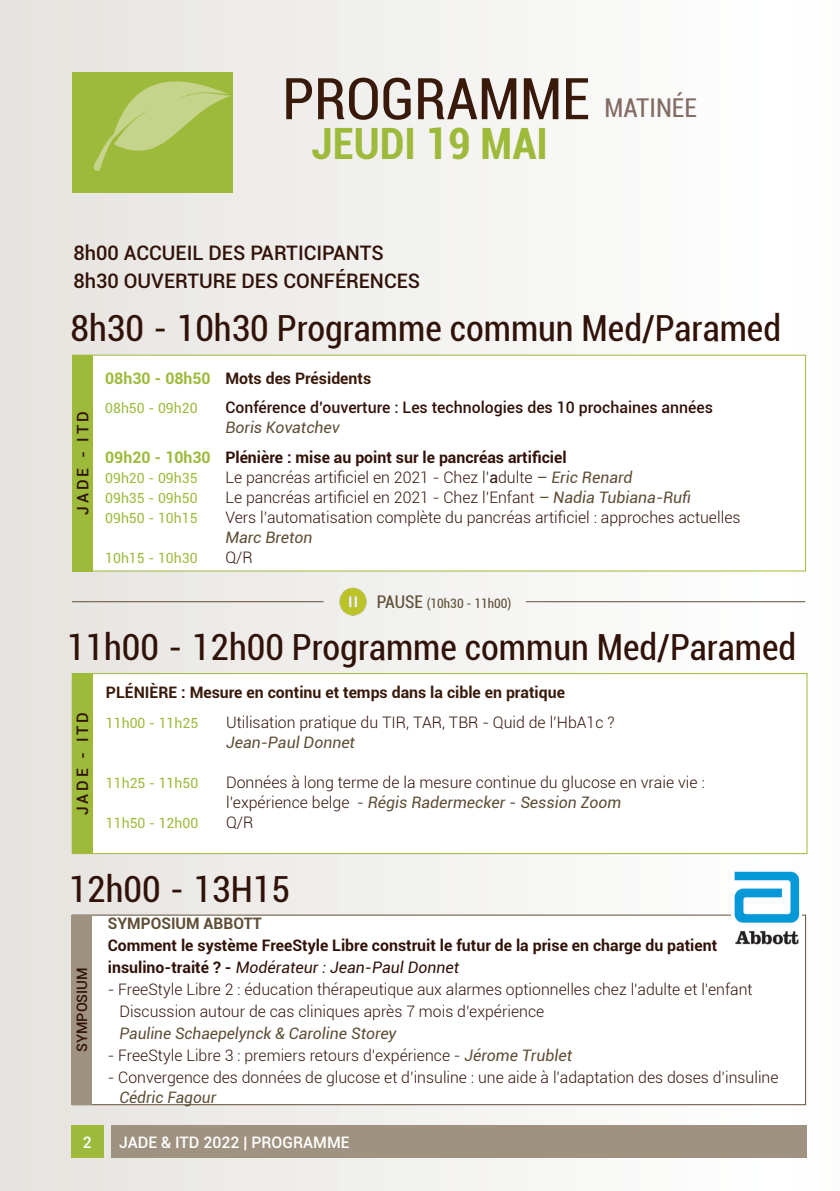
<style>
.page{position:relative;width:840px;height:1191px;background:#fff}
.page>*{position:absolute;margin:0;border:0;box-sizing:border-box;transform-origin:0 0}
.t1{font:condensed 57.6px "Roboto";color:#391a0a}
.t2{font:700 condensed 43.2px "Roboto";color:#9dba3b}
.t3{font:condensed 36px "Roboto";color:#311209}
.t4{font:condensed 26px "Roboto";color:#836c63}
.t5{font:500 20px "Roboto";color:#311209}
.t6{font:300 15.8px "Roboto";color:#311209}
.t7{font:italic 15.8px "Roboto";color:#5f4e36}
.t8{font:700 15.8px "Roboto";color:#311209}
.t9{font:700 15.8px "Roboto";color:#391a0a}
.t10{font:500 15.8px "Roboto";color:#311209}
.t11{font:italic 15.8px "Roboto";color:#311209}
.t12{font:500 15.8px "Roboto";color:#fff}
.t13{font:700 15.8px "Roboto";color:#5f4e36}
.t14{font:500 14.4px "Roboto";color:#311209}
.t15{font:14px "Roboto";color:#9dba3b}
.t16{font:condensed 13px "Roboto";color:#5f4e36}
.s1{color:#9dba3b}
.s2{font-weight:400}
.s3{font-weight:400;font-style:italic;color:#5f4e36}
.s4{font-size:17.4px}
.s5{font-weight:300;font-style:normal;color:#311209}
.s6{font-weight:700;font-style:normal}
.s7{font-size:16px}
</style>
<div class="page">
<div style="left:0;top:0;width:839px;height:1191px;background:linear-gradient(to right,#e6e3df,#fff)"></div>
<div style="left:111px;top:1125px;width:695px;height:32px;background:#a09281"></div>
<div style="left:71px;top:1125px;width:32px;height:32px;background:#9dba3b"></div>
<div style="left:72px;top:355px;width:733px;height:216px;background:#fff"></div>
<div style="left:72px;top:673px;width:734px;height:181px;background:#fff;border:1px solid #9dba3b"></div>
<div style="left:72px;top:914px;width:733px;height:191px;background:#fff;border:1px solid #5f4e36"></div>
<div style="left:72px;top:355px;width:21px;height:216px;background:#9dba3b"></div>
<div style="left:72px;top:673px;width:21px;height:181px;background:#9dba3b"></div>
<div style="left:71px;top:914px;width:21px;height:190px;background:#a09281"></div>
<div style="left:72px;top:72px;width:160px;height:121px;background:#9dba3b"></div>
<svg style="left:92px;top:71px;width:139px;height:100px"></svg>
<img style="left:337px;top:586px;width:31px;height:31px">
<hr style="left:72px;top:601px;width:251px;height:1px;background:#5f4e36">
<hr style="left:525px;top:601px;width:279px;height:1px;background:#5f4e36">
<img style="left:731px;top:869px;width:70px;height:76px">
<p class="t1" style="left:282px;top:59px;width:309px">PROGRAMME</p>
<p class="t2" style="left:312px;top:114px;width:237px">JEUDI 19 MAI</p>
<p class="t4" style="left:604px;top:90px;width:94px">MATINÉE</p>
<p class="t5" style="left:73px;top:239px;width:311px">8h00 ACCUEIL DES PARTICIPANTS</p>
<p class="t5" style="left:73px;top:267px;width:348px">8h30 OUVERTURE DES CONFÉRENCES</p>
<p class="t3" style="left:70px;top:303px;width:711px">8h30 - 10h30 Programme commun Med/Paramed</p>
<p class="t10" style="left:72px;top:514px;width:104px;rotate:-90deg">JADE - ITD</p>
<p class="t9" style="left:105px;top:367px;width:267px"><span class="s1">08h30 - 08h50</span> Mots des Présidents</p>
<p class="t15" style="left:105px;top:398px;width:94px">08h50 - 09h20</p>
<p class="t10" style="left:225px;top:396px;width:489px">Conférence d’ouverture : Les technologies des 10 prochaines années</p>
<p class="t7" style="left:225px;top:416px;width:116px">Boris Kovatchev</p>
<p class="t8" style="left:105px;top:446px;width:462px"><span class="s1">09h20 - 10h30</span> Plénière : mise au point sur le pancréas artificiel</p>
<p class="t15" style="left:105px;top:468px;width:94px">09h20 - 09h35</p>
<p class="t6" style="left:225px;top:466px;width:408px">Le pancréas artificiel en 2021 - Chez l’<span class="s2">a</span>dulte <span class="s3">– Eric Renard</span></p>
<p class="t15" style="left:105px;top:488px;width:94px">09h35 - 09h50</p>
<p class="t6" style="left:225px;top:486px;width:467px">Le pancréas artificiel en 2021 - Chez l’Enfant <span class="s3">– Nadia Tubiana-Rufi</span></p>
<p class="t15" style="left:105px;top:508px;width:94px">09h50 - 10h15</p>
<p class="t6" style="left:225px;top:506px;width:516px">Vers l’automatisation complète du pancréas artificiel : approches actuelles</p>
<p class="t7" style="left:225px;top:526px;width:89px">Marc Breton</p>
<p class="t15" style="left:105px;top:548px;width:94px">10h15 - 10h30</p>
<p class="t6" style="left:225px;top:546px;width:29px">Q/R</p>
<p class="t16" style="left:376px;top:594px;width:136px"><span class="s4">PAUSE</span> (10h30 - 11h00)</p>
<p class="t3" style="left:67px;top:622px;width:730px">11h00 - 12h00 Programme commun Med/Paramed</p>
<p class="t10" style="left:71px;top:815px;width:104px;rotate:-90deg">JADE - ITD</p>
<p class="t9" style="left:106px;top:681px;width:460px">PLÉNIÈRE : Mesure en continu et temps dans la cible en pratique</p>
<p class="t15" style="left:106px;top:713px;width:94px">11h00 - 11h25</p>
<p class="t6" style="left:226px;top:711px;width:390px">Utilisation pratique du TIR, TAR, TBR - Quid de l’HbA1c ?</p>
<p class="t7" style="left:226px;top:731px;width:130px">Jean-Paul Donnet</p>
<p class="t15" style="left:106px;top:773px;width:94px">11h25 - 11h50</p>
<p class="t6" style="left:226px;top:771px;width:480px">Données à long terme de la mesure continue du glucose en vraie vie :</p>
<p class="t7" style="left:226px;top:791px;width:396px"><span class="s5">l’expérience belge -</span> Régis Radermecker - Session Zoom</p>
<p class="t15" style="left:106px;top:813px;width:94px">11h50 - 12h00</p>
<p class="t6" style="left:226px;top:811px;width:29px">Q/R</p>
<p class="t3" style="left:69px;top:863px;width:223px">12h00 - 13H15</p>
<p class="t14" style="left:72px;top:1052px;width:86px;rotate:-90deg">SYMPOSIUM</p>
<p class="t13" style="left:108px;top:912px;width:155px">SYMPOSIUM ABBOTT</p>
<p class="t8" style="left:108px;top:934px;width:610px">Comment le système FreeStyle Libre construit le futur de la prise en charge du patient</p>
<p class="t11" style="left:108px;top:956px;width:352px"><span class="s6">insulino-traité ? -</span> Modérateur : Jean-Paul Donnet</p>
<p class="t6" style="left:108px;top:978px;width:646px">- FreeStyle Libre 2 : éducation thérapeutique aux alarmes optionnelles chez l’adulte et l’enfant</p>
<p class="t6" style="left:119px;top:1000px;width:426px">Discussion autour de cas cliniques après 7 mois d’expérience</p>
<p class="t7" style="left:119px;top:1022px;width:278px">Pauline Schaepelynck &amp; Caroline Storey</p>
<p class="t6" style="left:108px;top:1044px;width:465px">- FreeStyle Libre 3 : premiers retours d’expérience - <span class="s3">Jérome Trublet</span></p>
<p class="t6" style="left:108px;top:1066px;width:671px">- Convergence des données de glucose et d’insuline : une aide à l’adaptation des doses d’insuline</p>
<p class="t7" style="left:119px;top:1085px;width:98px">Cédric Fagou<span class="s7">r</span></p>
<p class="t12" style="left:83px;top:1131px;width:10px">2</p>
<p class="t12" style="left:119px;top:1131px;width:232px">JADE &amp; ITD 2022 | PROGRAMME</p>
</div>
